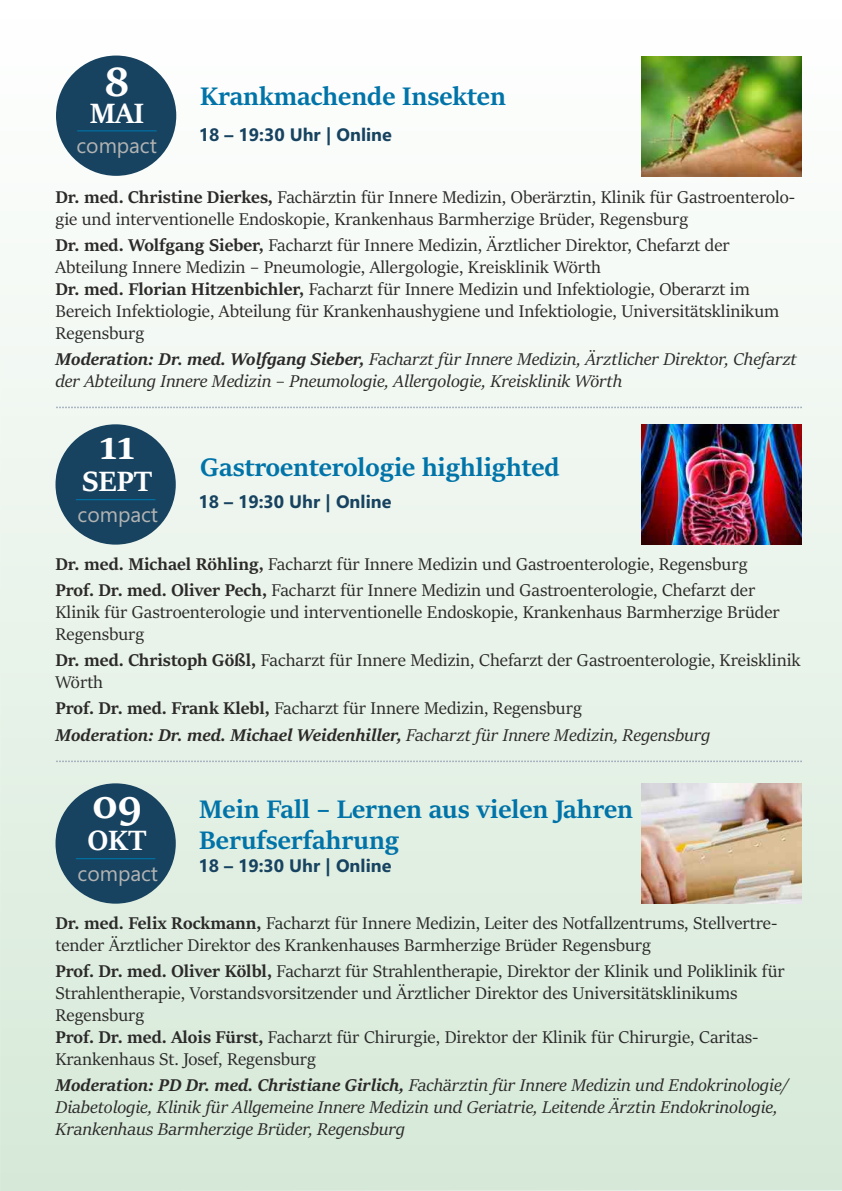
<style>
.page{position:relative;width:842px;height:1191px;background:#fff}
.page>*{position:absolute;margin:0;border:0;box-sizing:border-box;transform-origin:0 0}
.t1{font:700 45.4px "Sitka Display";color:#fefefe}
.t2{font:700 45.2px "Sitka Display";color:#fefefe}
.t3{font:700 31.2px "Sitka Display";color:#fefefe}
.t4{font:700 28.2px/30.6px "Sitka Display";color:#0073a8}
.t5{font:21.2px "Leelawadee UI";color:#b2b3b3}
.t6{font:19px/22px "Sitka Display";color:#2b2a29}
.t7{font:italic 19px/22px "Sitka Display";color:#2b2a29}
.t8{font:italic 700 19px "Sitka Display";color:#2b2a29}
.t9{font:700 18px "Leelawadee UI";color:#174360}
.s1{font-weight:700}
.s2{font-weight:400}
</style>
<div class="page">
<div style="left:0;top:0;width:842px;height:1191px;background:linear-gradient(to bottom,#fefefe,#d6e9d8)"></div>
<div style="left:56px;top:783px;width:120px;height:120px;background:#174360;border-radius:50%"></div>
<hr style="left:76px;top:858px;width:79px;height:1px;background:#0073a8">
<svg style="left:841px;top:0;width:1px;height:1191px"></svg>
<svg style="left:56px;top:407px;width:746px;height:1px"></svg>
<div style="left:56px;top:56px;width:120px;height:120px;background:#174360;border-radius:50%"></div>
<hr style="left:77px;top:130px;width:80px;height:1px;background:#0073a8">
<img style="left:641px;top:57px;width:161px;height:120px">
<div style="left:56px;top:424px;width:120px;height:120px;background:#174360;border-radius:50%"></div>
<hr style="left:76px;top:499px;width:79px;height:1px;background:#0073a8">
<img style="left:641px;top:424px;width:161px;height:120px">
<img style="left:641px;top:783px;width:161px;height:121px">
<svg style="left:56px;top:760px;width:746px;height:2px"></svg>
<h1 class="t1" style="left:104px;top:62px;width:27px">8</h1>
<h3 class="t3" style="left:90px;top:100px;width:56px">MAI</h3>
<p class="t5" style="left:76px;top:137px;width:82px">compact</p>
<h3 class="t4" style="left:200px;top:83px;width:307px">Krankmachende Insekten</h3>
<p class="t9" style="left:199px;top:128px;width:194px">18 – 19:30 Uhr | Online</p>
<p class="t6" style="left:55px;top:187px;width:741px"><span class="s1">Dr. med. Christine Dierkes,</span> Fachärztin für Innere Medizin, Oberärztin, Klinik für Gastroenterolo&shy;gie und interventionelle Endoskopie, Krankenhaus Barmherzige Brüder, Regensburg</p>
<p class="t6" style="left:55px;top:235px;width:725px"><span class="s1">Dr. med. Wolfgang Sieber,</span> Facharzt für Innere Medizin, Ärztlicher Direktor, Chefarzt der Abteilung Innere Medizin – Pneumologie, Allergologie, Kreisklinik Wörth<br><span class="s1">Dr. med. Florian Hitzenbichler,</span> Facharzt für Innere Medizin und Infektiologie, Oberarzt im Bereich Infektiologie, Abteilung für Krankenhaushygiene und Infektiologie, Universitätsklinikum Regensburg</p>
<p class="t7" style="left:55px;top:349px;width:743px"><span class="s1">Moderation: Dr. med. Wolfgang Sieber,</span> Facharzt für Innere Medizin, Ärztlicher Direktor, Chefarzt der Abteilung Innere Medizin – Pneumologie, Allergologie, Kreisklinik Wörth</p>
<h2 class="t2" style="left:100px;top:425px;width:37px">11</h2>
<h3 class="t3" style="left:82px;top:467px;width:72px">SEPT</h3>
<p class="t5" style="left:78px;top:506px;width:82px">compact</p>
<h3 class="t4" style="left:201px;top:453px;width:360px">Gastroenterologie highlighted</h3>
<p class="t9" style="left:198px;top:495px;width:194px">18 – 19:30 Uhr | Online</p>
<p class="t6" style="left:56px;top:554px;width:694px"><span class="s1">Dr. med. Michael Röhling,</span> Facharzt für Innere Medizin und Gastroenterologie, Regensburg</p>
<p class="t6" style="left:55px;top:580px;width:726px"><span class="s1">Prof. Dr. med. Oliver Pech,</span> Facharzt für Innere Medizin und Gastroenterologie, Chefarzt der<br>Klinik für Gastroenterologie und interventionelle Endoskopie, Krankenhaus Barmherzige Brüder<br>Regensburg</p>
<p class="t6" style="left:55px;top:650px;width:746px"><span class="s1">Dr. med. Christoph Gößl,</span> Facharzt für Innere Medizin, Chefarzt der Gastroenterologie, Kreisklinik<br>Wörth</p>
<p class="t6" style="left:55px;top:698px;width:528px"><span class="s1">Prof. Dr. med. Frank Klebl,</span> Facharzt für Innere Medizin, Regensburg</p>
<p class="t8" style="left:55px;top:726px;width:656px">Moderation: Dr. med. Michael Weidenhiller, <span class="s2">Facharzt für Innere Medizin, Regensburg</span></p>
<h2 class="t2" style="left:93px;top:784px;width:51px">09</h2>
<h3 class="t3" style="left:88px;top:826px;width:60px">OKT</h3>
<p class="t5" style="left:78px;top:865px;width:82px">compact</p>
<h3 class="t4" style="left:199px;top:795px;width:435px">Mein Fall – Lernen aus vielen Jahren<br>Berufserfahrung</h3>
<p class="t9" style="left:198px;top:858px;width:194px">18 – 19:30 Uhr | Online</p>
<p class="t6" style="left:55px;top:913px;width:723px"><span class="s1">Dr. med. Felix Rockmann,</span> Facharzt für Innere Medizin, Leiter des Notfallzentrums, Stellvertre&shy;tender Ärztlicher Direktor des Krankenhauses Barmherzige Brüder Regensburg</p>
<p class="t6" style="left:55px;top:961px;width:731px"><span class="s1">Prof. Dr. med. Oliver Kölbl,</span> Facharzt für Strahlentherapie, Direktor der Klinik und Poliklinik für Strahlentherapie, Vorstandsvorsitzender und Ärztlicher Direktor des Universitätsklinikums Regensburg<br><span class="s1">Prof. Dr. med. Alois Fürst,</span> Facharzt für Chirurgie, Direktor der Klinik für Chirurgie, Caritas-Krankenhaus St. Josef, Regensburg</p>
<p class="t7" style="left:55px;top:1075px;width:735px"><span class="s1">Moderation: PD Dr. med. Christiane Girlich,</span> Fachärztin für Innere Medizin und Endokrinologie/<br>Diabetologie, Klinik für Allgemeine Innere Medizin und Geriatrie, Leitende Ärztin Endokrinologie,<br>Krankenhaus Barmherzige Brüder, Regensburg</p>
</div>
